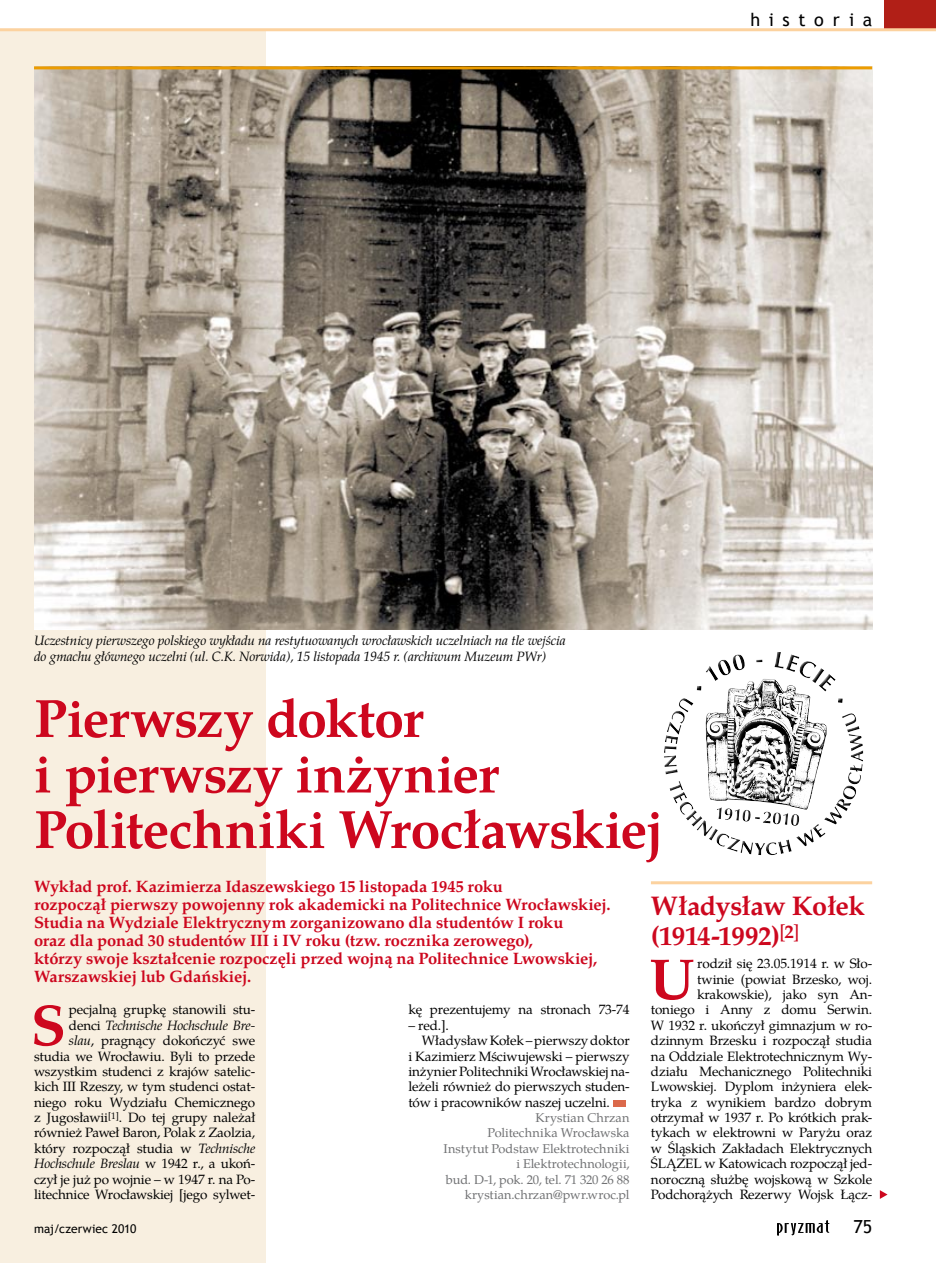
<style>
.page{position:relative;width:936px;height:1263px;background:#fff}
.page>*{position:absolute;margin:0;border:0;box-sizing:border-box;transform-origin:0 0}
.t1{font:700 57.75px "Te X Gyre Pagella";color:#cd071e}
.t2{font:700 54px/55.5px "Te X Gyre Pagella";letter-spacing:-.015em;color:#cd071e}
.t3{font:700 27px/30px "Te X Gyre Pagella";letter-spacing:-.015em;color:#cd071e}
.t4{font:18px "Trebuchet MS";letter-spacing:.48em;color:#000}
.t5{font:700 16.5px/18px "Te X Gyre Pagella";letter-spacing:-.01em;color:#cd071e}
.t6{font:13.5px/15.5px "Te X Gyre Pagella";letter-spacing:-.01em;color:#000;text-align:right}
.t7{font:italic 13.5px/15.5px "Te X Gyre Pagella";letter-spacing:-.01em;color:#000}
.t8{font:12.75px/15.5px "Te X Gyre Pagella";letter-spacing:-.005em;color:#707173;text-align:right}
.t9{font:12px "Trebuchet MS";color:#000}
.s1{font-style:italic}
</style>
<div class="page">
<div style="left:0;top:30px;width:266px;height:1233px;background:#f8efe0"></div>
<div style="left:613px;top:1100px;width:12px;height:7px;background:#db694b"></div>
<hr style="left:651px;top:881px;width:221px;height:3px;background:#fcd29f">
<svg style="left:664px;top:652px;width:200px;height:203px"></svg>
<img style="left:34px;top:69px;width:838px;height:561px">
<hr style="left:34px;top:66px;width:838px;height:3px;background:#ec9c00">
<svg style="left:879px;top:1190px;width:8px;height:9px"></svg>
<div style="left:884px;top:0;width:51px;height:30px;background:#b11f17"></div>
<hr style="left:0;top:28px;width:935px;height:3px;background:#fcd29f">
<svg style="left:777px;top:1220px;width:52px;height:16px"></svg>
<h3 class="t4" style="left:750px;top:9px;width:123px">historia</h3>
<p class="t7" style="left:34px;top:632px;width:533px">Uczestnicy pierwszego polskiego wykładu na restytuowanych wrocławskich uczelniach na tle wejścia do gmachu głównego uczelni (ul. C.K. Norwida), 15 listopada 1945 r. (archiwum Muzeum PWr)</p>
<h2 class="t2" style="left:34px;top:687px;width:631px">Pierwszy doktor<br>i pierwszy inżynier<br>Politechniki Wrocławskiej</h2>
<p class="t5" style="left:34px;top:876px;width:578px">Wykład prof. Kazimierza Idaszewskiego 15 listopada 1945 roku<br>rozpoczął pierwszy powojenny rok akademicki na Politechnice Wrocławskiej.<br>Studia na Wydziale Elektrycznym zorganizowano dla studentów I roku<br>oraz dla ponad 30 studentów III i IV roku (tzw. rocznika zerowego),<br>którzy swoje kształcenie rozpoczęli przed wojną na Politechnice Lwowskiej, Warszawskiej lub Gdańskiej.</p>
<p class="t6" style="left:34px;top:1001px;width:223px">pecjalną grupkę stanowili stu&shy;denci <span class="s1">Technische Hochschule Bre-<br>slau</span>, pragnący dokończyć swe studia we Wrocławiu. Byli to przede wszystkim studenci z krajów satelic&shy;kich III Rzeszy, w tym studenci ostat&shy;niego roku Wydziału Chemicznego z Jugosławii<sup>[1]</sup>. Do tej grupy należał również Paweł Baron, Polak z Zaolzia, który rozpoczął studia w <span class="s1">Technische Hochschule Breslau</span> w 1942 r., a ukoń&shy;czył je już po wojnie – w 1947 r. na Po&shy;litechnice Wrocławskiej [jego sylwet-</p>
<p class="t6" style="left:408px;top:1001px;width:223px">kę prezentujemy na stronach 73-74</p>
<h1 class="t1" style="left:31px;top:982px;width:37px">S</h1>
<p class="t6" style="left:408px;top:1016px;width:42px">– red.].</p>
<p class="t6" style="left:422px;top:1032px;width:209px">Władysław Kołek –pierwszy doktor</p>
<p class="t6" style="left:408px;top:1047px;width:223px">i Kazimierz Mściwujewski – pierwszy</p>
<p class="t6" style="left:408px;top:1063px;width:223px">inżynier Politechniki Wrocławskiej na-</p>
<p class="t6" style="left:408px;top:1078px;width:223px">leżeli również do pierwszych studen-</p>
<p class="t6" style="left:408px;top:1093px;width:203px">tów i pracowników naszej uczelni.</p>
<p class="t8" style="left:443px;top:1109px;width:188px">Krystian Chrzan<br>Politechnika Wrocławska<br>Instytut Podstaw Elektrotechniki i Elektrotechnologii,<br>bud. D-1, pok. 20, tel. 71 320 26 88 krystian.chrzan@pwr.wroc.pl</p>
<p class="t9" style="left:34px;top:1221px;width:104px">maj/czerwiec 2010</p>
<h3 class="t3" style="left:651px;top:889px;width:215px">Władysław Kołek (1914-1992)<sup>[</sup><sup>2</sup><sup>]</sup></h3>
<h1 class="t1" style="left:649px;top:936px;width:46px">U</h1>
<p class="t6" style="left:651px;top:955px;width:223px">rodził się 23.05.1914 r. w Sło-<br>twinie (powiat Brzesko, woj. krakowskie), jako syn An&shy;toniego i Anny z domu Serwin.<br>W 1932 r. ukończył gimnazjum w ro&shy;dzinnym Brzesku i rozpoczął studia na Oddziale Elektrotechnicznym Wy&shy;działu Mechanicznego Politechniki Lwowskiej. Dyplom inżyniera elek&shy;tryka z wynikiem bardzo dobrym otrzymał w 1937 r. Po krótkich prak&shy;tykach w elektrowni w Paryżu oraz w Śląskich Zakładach Elektrycznych ŚLĄZEL w Katowicach rozpoczął jed&shy;noroczną służbę wojskową w Szkole Podchorążych Rezerwy Wojsk Łącz-</p>
<h3 class="t4" style="left:853px;top:1216px;width:20px">75</h3>
</div>
